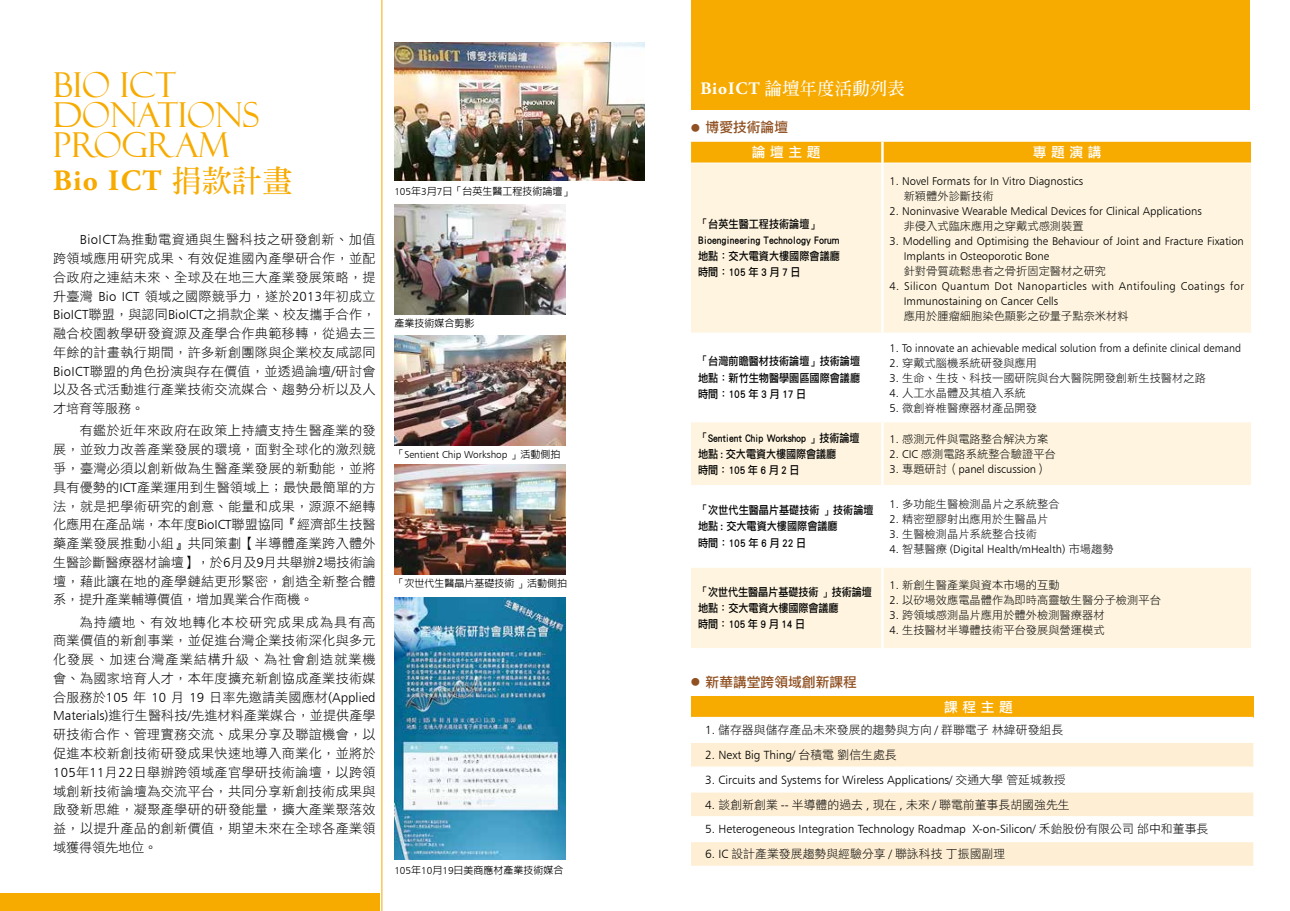
<style>
.page{position:relative;width:1290px;height:911px;background:#fff}
.page>*{position:absolute;margin:0;border:0;box-sizing:border-box;transform-origin:0 0}
.t1{font:34.38px/30.2px "Felix Titling";color:#f7ab00}
.t2{font:700 29.5px "Adobe Garamond Pro";letter-spacing:.05em;color:#f7ab00}
.t3{font:700 17.5px "AR Ming B5";color:#fff}
.t4{font:13.75px "DF Li Hei Std W5";color:#905021}
.t5{font:13.75px "DF Li Hei Std W5";color:#fff}
.t6{font:13.12px/18.8px "DF Li Hei Std W3";letter-spacing:.025em;color:#000;text-align:justify}
.t7{font:11.88px "Humanist 777 BT Light B";color:#000}
.t8{font:11.88px "DF Li Hei Std W3";color:#000}
.t9{font:11.25px/15px "Humanist 777 BT Light B";color:#000}
.t10{font:11.25px "DF Li Hei Std W3";color:#000}
.t11{font:11.25px/16.2px "DF Li Hei Std W5";color:#000;scale:.9 1}
.t12{font:11.25px/15px "Humanist 777 BT Light B";letter-spacing:.03em;color:#000}
.t13{font:500 10px "AR Hei B5";color:#000}
.t14{font:10px "Humanist 777 BT Light B";color:#000}
.s1{font-family:"AR Ming B5";font-size:30.25px}
.s2{font-family:"Humanist 777 BT Light B"}
.s3{font-family:"Humanist 777 BT Light B";font-weight:400}
.s4{font-family:"DF Li Hei Std W3";font-weight:400}
.s5{font-family:"DF Li Hei Std W3"}
.s6{font-family:"AR Hei B5";font-weight:500}
.s7{font-family:"Adobe Garamond Pro"}
.s8{font-size:8.75px}
</style>
<div class="page">
<img style="left:394px;top:43px;width:251px;height:137px">
<img style="left:394px;top:465px;width:172px;height:109px">
<img style="left:394px;top:336px;width:171px;height:109px">
<img style="left:394px;top:205px;width:171px;height:110px">
<img style="left:394px;top:597px;width:172px;height:262px">
<div style="left:691px;top:0;width:559px;height:109px;background:#f7ab00"></div>
<hr style="left:382px;top:0;width:1px;height:911px;background:#f7ab00">
<div style="left:691px;top:142px;width:560px;height:21px;background:#f7ab00"></div>
<div style="left:691px;top:164px;width:560px;height:484px;background:#fef4df"></div>
<svg style="left:691px;top:334px;width:560px;height:232px"></svg>
<hr style="left:881px;top:142px;width:3px;height:21px;background:#fff">
<hr style="left:881px;top:163px;width:3px;height:169px;background:#fff">
<hr style="left:881px;top:334px;width:3px;height:87px;background:#fff">
<hr style="left:881px;top:422px;width:3px;height:63px;background:#fff">
<hr style="left:881px;top:486px;width:3px;height:80px;background:#fff">
<hr style="left:881px;top:568px;width:3px;height:80px;background:#fff">
<hr style="left:691px;top:332px;width:191px;height:2px;background:#fff">
<hr style="left:882px;top:332px;width:369px;height:2px;background:#fff">
<hr style="left:691px;top:421px;width:191px;height:1px;background:#fff">
<hr style="left:882px;top:421px;width:369px;height:1px;background:#fff">
<hr style="left:691px;top:485px;width:191px;height:1px;background:#fff">
<hr style="left:882px;top:485px;width:369px;height:1px;background:#fff">
<hr style="left:691px;top:566px;width:191px;height:2px;background:#fff">
<hr style="left:882px;top:566px;width:369px;height:2px;background:#fff">
<div style="left:691px;top:696px;width:562px;height:21px;background:#f7ab00"></div>
<svg style="left:691px;top:743px;width:562px;height:122px;fill:#feefd4"></svg>
<hr style="left:691px;top:766px;width:562px;height:1px;background:#fff">
<hr style="left:691px;top:791px;width:562px;height:1px;background:#fff">
<hr style="left:691px;top:816px;width:562px;height:1px;background:#fff">
<hr style="left:691px;top:841px;width:562px;height:1px;background:#fff">
<div style="left:0;top:893px;width:379px;height:18px;background:#f7ab00"></div>
<h1 class="t1" style="left:53px;top:70px;width:207px">BIO ICT<br>DONATIONS<br>PROGRAM</h1>
<h2 class="t2" style="left:53px;top:163px;width:241px">Bio ICT <span class="s1">捐款計畫</span></h2>
<p class="t6" style="left:53px;top:230px;width:324px;text-indent:27px"><span class="s2">BioICT</span>為推動電資通與生醫科技之研發創新、加值跨領域應用研究成果、有效促進國內產學研合作，並配合政府之連結未來、全球及在地三大產業發展策略，提升臺灣 <span class="s2">Bio ICT</span> 領域之國際競爭力，遂於<span class="s2">2013</span>年初成立<span class="s2">BioICT</span>聯盟，與認同<span class="s2">BioICT</span>之捐款企業、校友攜手合作，融合校園教學研發資源及產學合作典範移轉，從過去三年餘的計畫執行期間，許多新創團隊與企業校友咸認同<span class="s2">BioICT</span>聯盟的角色扮演與存在價值，並透過論壇<span class="s2">/</span>研討會以及各式活動進行產業技術交流媒合、趨勢分析以及人才培育等服務。</p>
<p class="t6" style="left:53px;top:421px;width:324px;text-indent:27px">有鑑於近年來政府在政策上持續支持生醫產業的發展，並致力改善產業發展的環境，面對全球化的激烈競爭，臺灣必須以創新做為生醫產業發展的新動能，並將具有優勢的<span class="s2">ICT</span>產業運用到生醫領域上；最快最簡單的方法，就是把學術研究的創意、能量和成果，源源不絕轉化應用在產品端，本年度<span class="s2">BioICT</span>聯盟協同『經濟部生技醫藥產業發展推動小組』共同策劃【半導體產業跨入體外生醫診斷醫療器材論壇】，於<span class="s2">6</span>月及<span class="s2">9</span>月共舉辦<span class="s2">2</span>場技術論壇，藉此讓在地的產學鏈結更形緊密，創造全新整合體系，提升產業輔導價值，增加異業合作商機。</p>
<p class="t6" style="left:53px;top:612px;width:324px;text-indent:27px">為持續地、有效地轉化本校研究成果成為具有高商業價值的新創事業，並促進台灣企業技術深化與多元化發展、加速台灣產業結構升級、為社會創造就業機會、為國家培育人才，本年度擴充新創協成產業技術媒合服務於<span class="s2">105</span> 年 <span class="s2">10</span> 月 <span class="s2">19</span> 日率先邀請美國應材<span class="s2">(Applied Materials)</span>進行生醫科技<span class="s2">/</span>先進材料產業媒合，並提供產學研技術合作、管理實務交流、成果分享及聯誼機會，以促進本校新創技術研發成果快速地導入商業化，並將於<span class="s2">105</span>年<span class="s2">11</span>月<span class="s2">22</span>日舉辦跨領域產官學研技術論壇，以跨領域創新技術論壇為交流平台，共同分享新創技術成果與啟發新思維，凝聚產學研的研發能量，擴大產業聚落效益，以提升產品的創新價值，期望未來在全球各產業領域獲得領先地位。</p>
<p class="t13" style="left:394px;top:186px;width:179px"><span class="s3">105</span>年<span class="s3">3</span>月<span class="s3">7</span>日<span class="s4">「</span>台英生醫工程技術論壇<span class="s4">」</span></p>
<p class="t13" style="left:394px;top:319px;width:81px">產業技術媒合剪影</p>
<p class="t14" style="left:394px;top:448px;width:167px"><span class="s5">「</span>Sentient Chip Workshop <span class="s5">」</span><span class="s6">活動側拍</span></p>
<p class="t13" style="left:394px;top:578px;width:174px"><span class="s4">「</span>次世代生醫晶片基礎技術<span class="s4">」</span>活動側拍</p>
<p class="t13" style="left:394px;top:864px;width:171px"><span class="s3">105</span>年<span class="s3">10</span>月<span class="s3">19</span>日美商應材產業技術媒合</p>
<h3 class="t3" style="left:700px;top:80px;width:206px"><span class="s7">BioICT</span> 論壇年度活動列表</h3>
<p class="t4" style="left:691px;top:120px;width:99px"><span class="s8">●</span> 博愛技術論壇</p>
<p class="t5" style="left:752px;top:145px;width:70px">論 壇 主 題</p>
<p class="t5" style="left:1033px;top:145px;width:70px">專 題 演 講</p>
<p class="t11" style="left:698px;top:215px;width:159px">「台英生醫工程技術論壇」<br>Bioengineering Technology Forum地點：交大電資大樓國際會議廳時間：105 年 3 月 7 日</p>
<p class="t11" style="left:698px;top:353px;width:182px;text-align:justify">「台灣前瞻醫材技術論壇」技術論壇地點：新竹生物醫學園區國際會議廳時間：105 年 3 月 17 日</p>
<p class="t9" style="left:889px;top:173px;width:195px">1. Novel Formats for In Vitro Diagnostics</p>
<p class="t10" style="left:904px;top:189px;width:91px">新穎體外診斷技術</p>
<p class="t9" style="left:889px;top:203px;width:314px">2. Noninvasive Wearable Medical Devices for Clinical Applications</p>
<p class="t10" style="left:904px;top:219px;width:181px">非侵入式臨床應用之穿戴式感測裝置</p>
<p class="t9" style="left:904px;top:233px;width:342px;text-indent:-14px">3. Modelling and Optimising the Behaviour of Joint and Fracture Fixation<br>Implants in Osteoporotic Bone</p>
<p class="t10" style="left:904px;top:264px;width:204px">針對骨質疏鬆患者之骨折固定醫材之研究</p>
<p class="t12" style="left:904px;top:278px;width:342px;text-indent:-14px">4. Silicon Quantum Dot Nanoparticles with Antifouling Coatings for<br>Immunostaining on Cancer Cells</p>
<p class="t10" style="left:904px;top:309px;width:226px">應用於腫瘤細胞染色顯影之矽量子點奈米材料</p>
<p class="t9" style="left:889px;top:340px;width:353px">1. To innovate an achievable medical solution from a definite clinical demand</p>
<p class="t10" style="left:889px;top:356px;width:149px"><span class="s2">2.</span> 穿戴式腦機系統研發與應用</p>
<p class="t10" style="left:889px;top:371px;width:318px"><span class="s2">3.</span> 生命、生技、科技—國研院與台大醫院開發創新生技醫材之路</p>
<p class="t10" style="left:889px;top:386px;width:138px"><span class="s2">4.</span> 人工水晶體及其植入系統</p>
<p class="t10" style="left:889px;top:401px;width:149px"><span class="s2">5.</span> 微創脊椎醫療器材產品開發</p>
<p class="t11" style="left:698px;top:429px;width:181px">「Sentient Chip Workshop 」技術論壇地點 : 交大電資大樓國際會議廳<br>時間：105 年 6 月 2 日</p>
<p class="t10" style="left:889px;top:432px;width:160px"><span class="s2">1.</span> 感測元件與電路整合解決方案</p>
<p class="t10" style="left:889px;top:447px;width:168px"><span class="s2">2. CIC</span> 感測電路系統整合驗證平台</p>
<p class="t9" style="left:889px;top:461px;width:159px">3. <span class="s5">專題研討（</span>panel discussion<span class="s5">）</span></p>
<p class="t11" style="left:698px;top:502px;width:196px">「次世代生醫晶片基礎技術 」技術論壇地點 : 交大電資大樓國際會議廳<br>時間：105 年 6 月 22 日</p>
<p class="t11" style="left:698px;top:583px;width:195px">「次世代生醫晶片基礎技術 」技術論壇地點：交大電資大樓國際會議廳<br>時間：105 年 9 月 14 日</p>
<p class="t4" style="left:691px;top:674px;width:167px"><span class="s8">●</span> 新華講堂跨領域創新課程</p>
<p class="t10" style="left:889px;top:498px;width:172px"><span class="s2">1.</span> 多功能生醫檢測晶片之系統整合</p>
<p class="t10" style="left:889px;top:513px;width:160px"><span class="s2">2.</span> 精密塑膠射出應用於生醫晶片</p>
<p class="t10" style="left:889px;top:528px;width:149px"><span class="s2">3.</span> 生醫檢測晶片系統整合技術</p>
<p class="t9" style="left:889px;top:541px;width:226px">4. <span class="s5">智慧醫療</span> (Digital Health/mHealth) <span class="s5">市場趨勢</span></p>
<p class="t10" style="left:889px;top:579px;width:172px"><span class="s2">1.</span> 新創生醫產業與資本市場的互動</p>
<p class="t10" style="left:889px;top:594px;width:273px"><span class="s2">2.</span> 以矽場效應電晶體作為即時高靈敏生醫分子檢測平台</p>
<p class="t10" style="left:889px;top:609px;width:217px"><span class="s2">3.</span> 跨領域感測晶片應用於體外檢測醫療器材</p>
<p class="t10" style="left:889px;top:624px;width:217px"><span class="s2">4.</span> 生技醫材半導體技術平台發展與營運模式</p>
<p class="t5" style="left:944px;top:699px;width:70px">課 程 主 題</p>
<p class="t8" style="left:705px;top:723px;width:360px"><span class="s2">1.</span> 儲存器與儲存產品未來發展的趨勢與方向 <span class="s2">/</span> 群聯電子林緯研發組長</p>
<p class="t7" style="left:705px;top:747px;width:193px">2. Next Big Thing/ <span class="s5">台積電劉信生處長</span></p>
<p class="t7" style="left:705px;top:772px;width:362px">3. Circuits and Systems for Wireless Applications/ <span class="s5">交通大學管延城教授</span></p>
<p class="t8" style="left:705px;top:798px;width:366px"><span class="s2">4.</span> 談創新創業 <span class="s2">--</span> 半導體的過去 <span class="s2">,</span> 現在 <span class="s2">,</span> 未來 <span class="s2">/</span> 聯電前董事長胡國強先生</p>
<p class="t7" style="left:705px;top:822px;width:505px">5. Heterogeneous Integration Technology Roadmap X-on-Silicon/ <span class="s5">禾鈶股份有限公司邰中和董事長</span></p>
<p class="t8" style="left:705px;top:847px;width:301px"><span class="s2">6. IC</span> 設計產業發展趨勢與經驗分享 <span class="s2">/</span> 聯詠科技丁振國副理</p>
</div>
